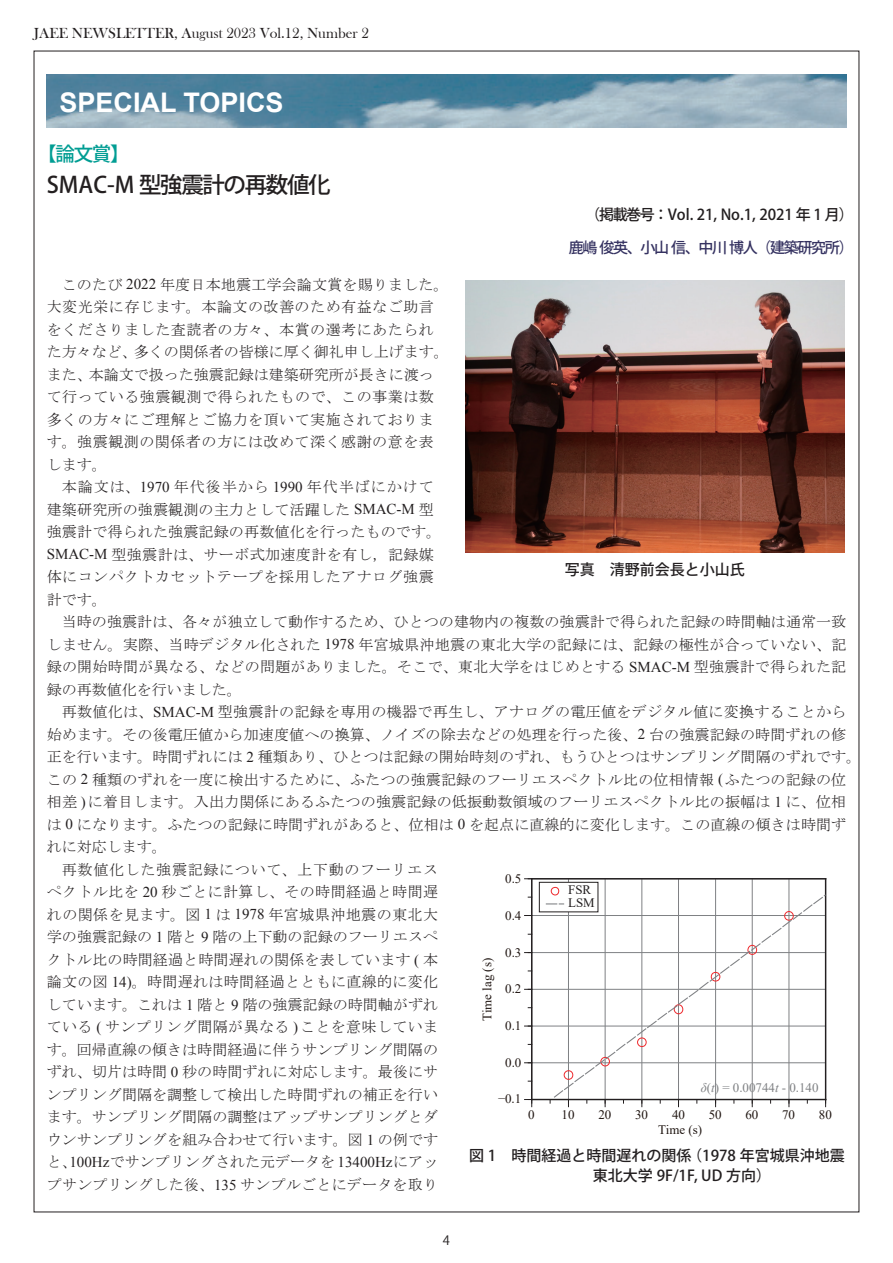
<style>
.page{position:relative;width:893px;height:1263px;background:#fff}
.page>*{position:absolute;margin:0;border:0;box-sizing:border-box;transform-origin:0 0}
.t1{font:700 27px "Arial";color:#fff}
.t2{font:500 22.5px "Koz Go Pro";letter-spacing:-.06em;color:#231f20}
.t3{font:500 19.5px "Koz Go Pro";color:#009d93}
.t4{font:15.75px "MS Mincho";color:#231f20}
.t5{font:15px/22.5px "MS Mincho";letter-spacing:.01em;color:#231f20}
.t6{font:15px/22.5px "MS Mincho";letter-spacing:.035em;color:#231f20}
.t7{font:500 15px/19.5px "Koz Go Pro";color:#231f20}
.t8{font:15px "Bask Old Face";color:#231f20}
.t9{font:15px "MS Mincho";letter-spacing:.03em;color:#231f20}
.t10{font:15px "MS Mincho";letter-spacing:.05em;color:#231f20}
.t11{font:500 15px "Koz Go Pro";letter-spacing:-.09em;color:#353261}
.t12{font:12.9px "Times New Roman";color:#211713}
.t13{font:12.9px "Times New Roman";color:#7f8184}
.t14{font:12.9px/12.9px "Times New Roman";color:#231f20}
.t15{font:12.9px "Koz Go Pro";color:#231f20}
.t16{font:11.7px "Times New Roman";color:#211713}
.s1{font-family:"Times New Roman"}
.s2{font-style:italic}
</style>
<div class="page">
<img style="left:47px;top:74px;width:799px;height:54px">
<hr style="left:568px;top:879px;width:1px;height:220px;background:#7f8184">
<hr style="left:605px;top:879px;width:1px;height:220px;background:#7f8184">
<hr style="left:641px;top:879px;width:1px;height:220px;background:#7f8184">
<hr style="left:678px;top:879px;width:1px;height:220px;background:#7f8184">
<hr style="left:715px;top:879px;width:1px;height:220px;background:#7f8184">
<hr style="left:752px;top:879px;width:1px;height:220px;background:#7f8184">
<hr style="left:789px;top:879px;width:1px;height:220px;background:#7f8184">
<hr style="left:532px;top:1062px;width:294px;height:1px;background:#7f8184">
<hr style="left:532px;top:1026px;width:294px;height:1px;background:#7f8184">
<hr style="left:532px;top:989px;width:294px;height:1px;background:#7f8184">
<hr style="left:532px;top:952px;width:294px;height:1px;background:#7f8184">
<hr style="left:532px;top:915px;width:294px;height:1px;background:#7f8184">
<hr style="left:531px;top:879px;width:1px;height:220px;background:#231f20">
<hr style="left:825px;top:879px;width:1px;height:220px;background:#231f20">
<hr style="left:532px;top:1099px;width:294px;height:1px;background:#231f20">
<svg style="left:525px;top:1099px;width:7px;height:8px"></svg>
<hr style="left:532px;top:878px;width:294px;height:1px;background:#231f20">
<svg style="left:553px;top:893px;width:274px;height:206px"></svg>
<div style="left:539px;top:882px;width:59px;height:30px;background:#fff"></div>
<div style="left:539px;top:882px;width:59px;height:30px;border:1px solid #231f20"></div>
<svg style="left:546px;top:903px;width:18px;height:1px"></svg>
<div style="left:551px;top:887px;width:8px;height:8px;border:1px solid #ee292d;border-radius:50%"></div>
<img style="left:465px;top:281px;width:380px;height:272px">
<p class="t8" style="left:34px;top:25px;width:336px">JAEE NEWSLETTER, August 2023 Vol.12, Number 2</p>
<h1 class="t1" style="left:60px;top:84px;width:226px">SPECIAL TOPICS</h1>
<h3 class="t3" style="left:37px;top:141px;width:94px">【論文賞】</h3>
<h2 class="t2" style="left:47px;top:171px;width:285px">SMAC-M 型強震計の再数値化</h2>
<p class="t7" style="left:585px;top:206px;width:270px">（掲載巻号：Vol. 21, No.1, 2021 年 1 月）</p>
<p class="t11" style="left:569px;top:237px;width:286px">鹿嶋 俊英、小山 信、中川 博人（建築研究所）</p>
<p class="t6" style="left:47px;top:273px;width:403px;text-indent:15px">このたび <span class="s1">2022</span> 年度日本地震工学会論文賞を賜りました。大変光栄に存じます。本論文の改善のため有益なご助言をくださりました査読者の方々、本賞の選考にあたられた方々など、多くの関係者の皆様に厚く御礼申し上げます。また、本論文で扱った強震記録は建築研究所が長きに渡って行っている強震観測で得られたもので、この事業は数多くの方々にご理解とご協力を頂いて実施されております。強震観測の関係者の方には改めて深く感謝の意を表します。</p>
<p class="t5" style="left:47px;top:476px;width:396px;text-indent:15px">本論文は、<span class="s1">1970</span> 年代後半から <span class="s1">1990</span> 年代半ばにかけて建築研究所の強震観測の主力として活躍した <span class="s1">SMAC-M</span> 型強震計で得られた強震記録の再数値化を行ったものです。<br><span class="s1">SMAC-M</span> 型強震計は、サーボ式加速度計を有し，記録媒体にコンパクトカセットテープを採用したアナログ強震計です。</p>
<p class="t5" style="left:47px;top:611px;width:801px;text-align:justify;text-indent:15px">当時の強震計は、各々が独立して動作するため、ひとつの建物内の複数の強震計で得られた記録の時間軸は通常一致しません。実際、当時デジタル化された <span class="s1">1978</span> 年宮城県沖地震の東北大学の記録には、記録の極性が合っていない、記録の開始時間が異なる、などの問題がありました。そこで、東北大学をはじめとする <span class="s1">SMAC-M</span> 型強震計で得られた記録の再数値化を行いました。</p>
<p class="t5" style="left:62px;top:701px;width:786px">再数値化は、<span class="s1">SMAC-M</span> 型強震計の記録を専用の機器で再生し、アナログの電圧値をデジタル値に変換することから</p>
<p class="t5" style="left:47px;top:723px;width:801px">始めます。その後電圧値から加速度値への換算、ノイズの除去などの処理を行った後、<span class="s1">2</span> 台の強震記録の時間ずれの修</p>
<p class="t5" style="left:47px;top:746px;width:816px">正を行います。時間ずれには <span class="s1">2</span> 種類あり、ひとつは記録の開始時刻のずれ、もうひとつはサンプリング間隔のずれです。</p>
<p class="t5" style="left:47px;top:768px;width:801px">この <span class="s1">2</span> 種類のずれを一度に検出するために、ふたつの強震記録のフーリエスペクトル比の位相情報 <span class="s1">(</span>ふたつの記録の位</p>
<p class="t5" style="left:47px;top:791px;width:801px">相差 <span class="s1">)</span>に着目します。入出力関係にあるふたつの強震記録の低振動数領域のフーリエスペクトル比の振幅は <span class="s1">1</span> に、位相</p>
<p class="t5" style="left:47px;top:813px;width:801px">は <span class="s1">0</span> になります。ふたつの記録に時間ずれがあると、位相は <span class="s1">0</span> を起点に直線的に変化します。この直線の傾きは時間ず</p>
<p class="t5" style="left:47px;top:836px;width:121px">れに対応します。</p>
<p class="t10" style="left:62px;top:862px;width:378px">再数値化した強震記録について、上下動のフーリエス</p>
<p class="t5" style="left:47px;top:881px;width:393px">ペクトル比を <span class="s1">20</span> 秒ごとに計算し、その時間経過と時間遅</p>
<p class="t9" style="left:47px;top:907px;width:393px">れの関係を見ます。図 <span class="s1">1</span> は <span class="s1">1978</span> 年宮城県沖地震の東北大</p>
<p class="t5" style="left:47px;top:926px;width:393px">学の強震記録の <span class="s1">1</span> 階と <span class="s1">9</span> 階の上下動の記録のフーリエスペ</p>
<p class="t5" style="left:47px;top:948px;width:393px">クトル比の時間経過と時間遅れの関係を表しています <span class="s1">(</span> 本</p>
<p class="t5" style="left:47px;top:971px;width:393px">論文の図 <span class="s1">14)</span>。時間遅れは時間経過とともに直線的に変化</p>
<p class="t5" style="left:47px;top:993px;width:393px">しています。これは <span class="s1">1</span> 階と <span class="s1">9</span> 階の強震記録の時間軸がずれ</p>
<p class="t5" style="left:47px;top:1016px;width:393px">ている <span class="s1">(</span> サンプリング間隔が異なる <span class="s1">)</span>ことを意味していま</p>
<p class="t5" style="left:47px;top:1038px;width:393px">す。回帰直線の傾きは時間経過に伴うサンプリング間隔の</p>
<p class="t5" style="left:47px;top:1061px;width:393px">ずれ、切片は時間 <span class="s1">0</span> 秒の時間ずれに対応します。最後にサ</p>
<p class="t5" style="left:47px;top:1083px;width:393px">ンプリング間隔を調整して検出した時間ずれの補正を行い</p>
<p class="t5" style="left:47px;top:1106px;width:393px">ます。サンプリング間隔の調整はアップサンプリングとダ</p>
<p class="t5" style="left:47px;top:1128px;width:393px">ウンサンプリングを組み合わせて行います。図 <span class="s1">1</span> の例です</p>
<p class="t5" style="left:47px;top:1151px;width:393px">と、<span class="s1">100Hz</span>でサンプリングされた元データを <span class="s1">13400Hz</span>にアッ</p>
<p class="t5" style="left:47px;top:1173px;width:393px">プサンプリングした後、<span class="s1">135</span> サンプルごとにデータを取り</p>
<p class="t7" style="left:565px;top:560px;width:181px">写真　清野前会長と小山氏</p>
<p class="t12" style="left:505px;top:870px;width:18px">0.5</p>
<p class="t14" style="left:568px;top:883px;width:28px">FSR<br>LSM</p>
<p class="t12" style="left:505px;top:906px;width:18px">0.4</p>
<p class="t12" style="left:505px;top:943px;width:18px">0.3</p>
<p class="t12" style="left:478px;top:1021px;width:65px;rotate:-90deg">Time lag (s)</p>
<p class="t12" style="left:505px;top:980px;width:18px">0.2</p>
<p class="t12" style="left:505px;top:1016px;width:18px">0.1</p>
<p class="t12" style="left:505px;top:1053px;width:18px">0.0</p>
<p class="t13" style="left:701px;top:1078px;width:119px"><span class="s2">δ</span>(<span class="s2">t</span>) = 0.00744<span class="s2">t</span> - 0.140</p>
<p class="t12" style="left:498px;top:1090px;width:25px">−0.1</p>
<p class="t12" style="left:528px;top:1105px;width:8px">0</p>
<p class="t12" style="left:562px;top:1105px;width:14px">10</p>
<p class="t12" style="left:598px;top:1105px;width:14px">20</p>
<p class="t12" style="left:635px;top:1105px;width:14px">30</p>
<p class="t12" style="left:672px;top:1105px;width:14px">40</p>
<p class="t12" style="left:709px;top:1105px;width:14px">50</p>
<p class="t12" style="left:745px;top:1105px;width:14px">60</p>
<p class="t12" style="left:782px;top:1105px;width:14px">70</p>
<p class="t12" style="left:819px;top:1105px;width:14px">80</p>
<p class="t12" style="left:658px;top:1121px;width:46px">Time (s)</p>
<p class="t4" style="left:481px;top:1140px;width:25px">図<span class="s1">1</span></p>
<p class="t4" style="left:533px;top:1140px;width:358px">時間経過と時間遅れの関係 <span class="s1">(1978</span>年宮城県沖地震東</p>
<p class="t7" style="left:593px;top:1147px;width:253px;text-indent:-124px">図 1　時間経過と時間遅れの関係 （1978 年宮城県沖地震東北大学 9F/1F, UD 方向）</p>
<p class="t16" style="left:524px;top:1156px;width:161px">197806121714THU (DSO: s2w5)</p>
<p class="t15" style="left:443px;top:1231px;width:9px">4</p>
</div>
